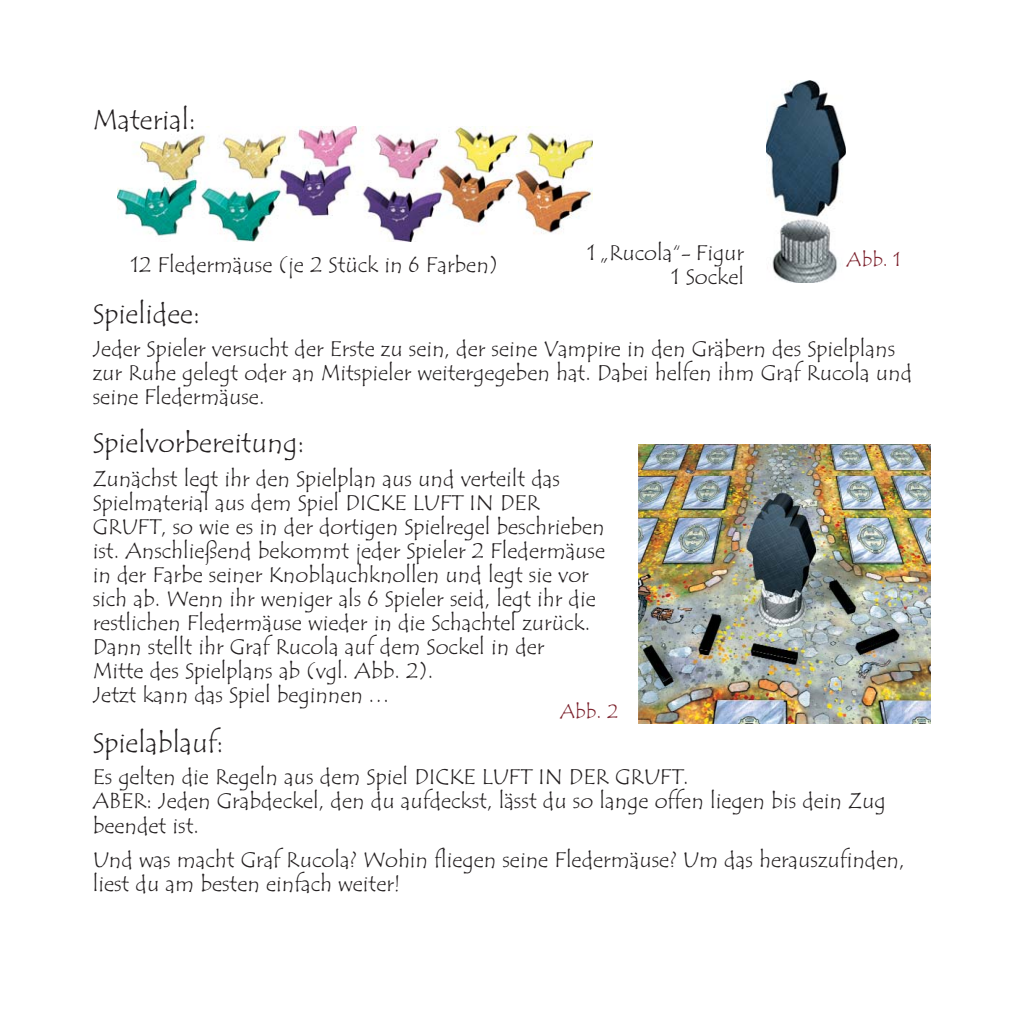
<style>
.page{position:relative;width:1021px;height:1021px;background:#fff}
.page>*{position:absolute;margin:0;border:0;box-sizing:border-box;transform-origin:0 0}
.t1{font:28px "Tempus Sans ITC";color:#231f20}
.t2{font:22px/24px "Tempus Sans ITC";color:#231f20}
.t3{font:20px "Tempus Sans ITC";color:#7b202b}
</style>
<div class="page">
<img style="left:766px;top:80px;width:79px;height:203px">
<img style="left:118px;top:127px;width:474px;height:114px">
<img style="left:638px;top:444px;width:292px;height:279px">
<p class="t1" style="left:93px;top:108px;width:105px">Material:</p>
<p class="t2" style="left:131px;top:254px;width:369px">12 Fledermäuse (je 2 Stück in 6 Farben)</p>
<p class="t1" style="left:93px;top:302px;width:109px">Spielidee:</p>
<p class="t2" style="left:587px;top:242px;width:158px;text-align:right">1 „Rucola“- Figur<br>1 Sockel</p>
<p class="t3" style="left:846px;top:251px;width:56px">Abb. 1</p>
<p class="t2" style="left:93px;top:339px;width:821px">Jeder Spieler versucht der Erste zu sein, der seine Vampire in den Gräbern des Spielplans zur Ruhe gelegt oder an Mitspieler weitergegeben hat. Dabei helfen ihm Graf Rucola und seine Fledermäuse.</p>
<p class="t1" style="left:93px;top:431px;width:213px">Spielvorbereitung:</p>
<p class="t2" style="left:93px;top:469px;width:514px">Zunächst legt ihr den Spielplan aus und verteilt das Spielmaterial aus dem Spiel DICKE LUFT IN DER GRUFT, so wie es in der dortigen Spielregel beschrieben ist. Anschließend bekommt jeder Spieler 2 Fledermäuse in der Farbe seiner Knoblauchknollen und legt sie vor sich ab. Wenn ihr weniger als 6 Spieler seid, legt ihr die restlichen Fledermäuse wieder in die Schachtel zurück.<br>Dann stellt ihr Graf Rucola auf dem Sockel in der<br>Mitte des Spielplans ab (vgl. Abb. 2).<br>Jetzt kann das Spiel beginnen …</p>
<p class="t3" style="left:560px;top:702px;width:60px">Abb. 2</p>
<p class="t1" style="left:93px;top:730px;width:132px">Spielablauf:</p>
<p class="t2" style="left:93px;top:767px;width:794px">Es gelten die Regeln aus dem Spiel DICKE LUFT IN DER GRUFT.<br>ABER: Jeden Grabdeckel, den du aufdeckst, lässt du so lange offen liegen bis dein Zug beendet ist.</p>
<p class="t2" style="left:93px;top:849px;width:813px">Und was macht Graf Rucola? Wohin fliegen seine Fledermäuse? Um das herauszufinden, liest du am besten einfach weiter!</p>
</div>
